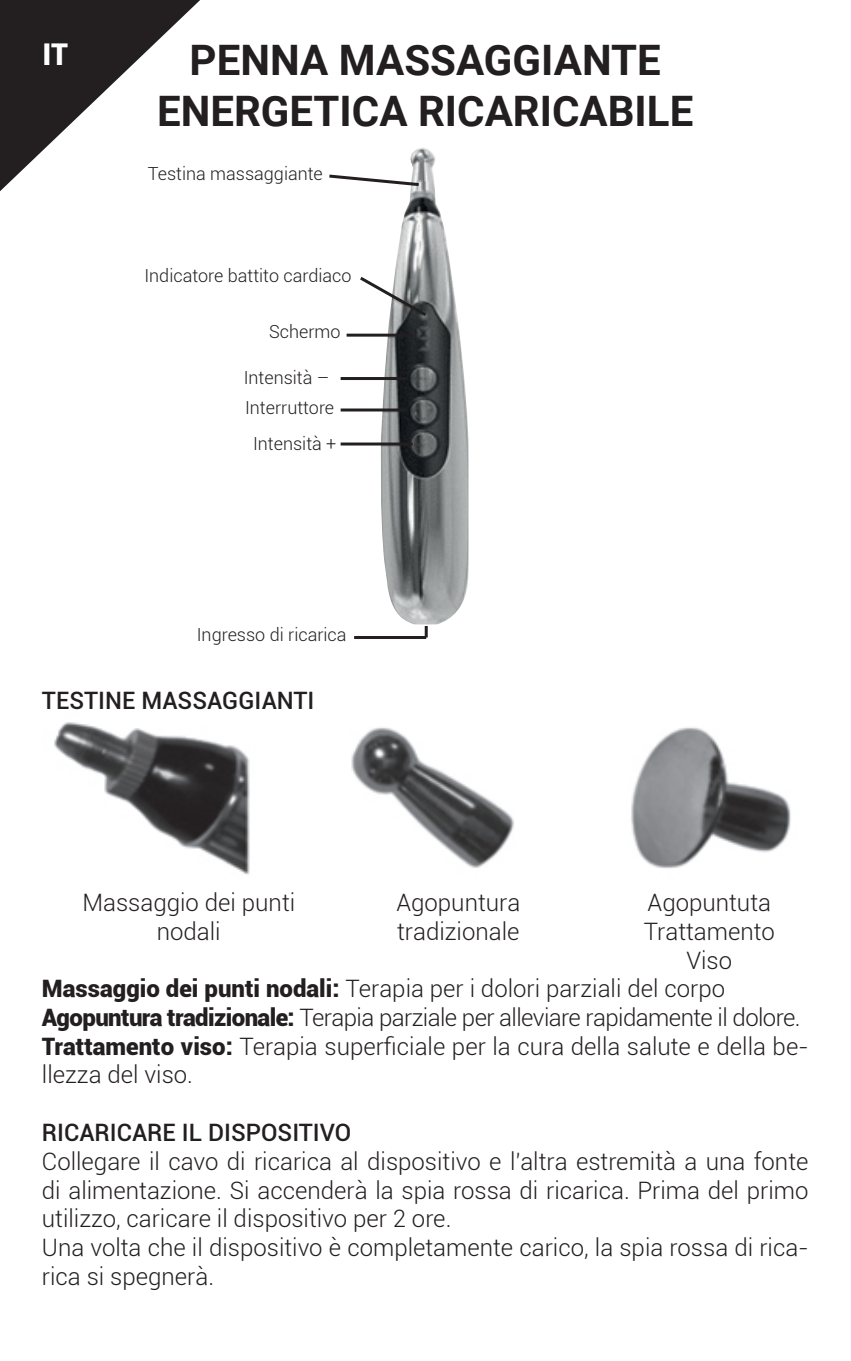
<style>
.page{position:relative;width:851px;height:1361px;background:#fff}
.page>*{position:absolute;margin:0;border:0;box-sizing:border-box;transform-origin:0 0}
.TITULO{font:700 42px "Roboto";color:#231f20}
.t1{font:900 30px "Roboto";color:#fff}
.texto{font:300 24px/28.8px "Roboto";color:#231f20}
.texto-2{font:300 24px "Roboto";letter-spacing:-.025em;color:#231f20}
.titulillos{font:500 24px "Roboto";color:#231f20}
.recuadro{font:300 18px "Roboto";color:#231f20}
.s1{font-weight:900}
</style>
<div class="page">
<svg style="left:0;top:0;width:200px;height:191px"></svg>
<img style="left:381px;top:148px;width:87px;height:476px">
<svg style="left:329px;top:173px;width:93px;height:15px"></svg>
<svg style="left:360px;top:274px;width:69px;height:45px"></svg>
<hr style="left:340px;top:377px;width:66px;height:3px;background:#231f20">
<hr style="left:346px;top:334px;width:66px;height:3px;background:#231f20">
<hr style="left:340px;top:408px;width:66px;height:3px;background:#231f20">
<hr style="left:340px;top:442px;width:72px;height:3px;background:#231f20">
<svg style="left:424px;top:626px;width:3px;height:11px"></svg>
<hr style="left:354px;top:636px;width:72px;height:3px;background:#231f20">
<img style="left:54px;top:722px;width:737px;height:153px">
<p class="t1" style="left:43px;top:33px;width:27px">IT</p>
<p class="TITULO" style="left:190px;top:31px;width:472px">PENNA MASSAGGIANTE</p>
<p class="TITULO" style="left:157px;top:81px;width:537px">ENERGETICA RICARICABILE</p>
<p class="recuadro" style="left:148px;top:161px;width:176px">Testina massaggiante</p>
<p class="recuadro" style="left:144px;top:263px;width:208px">Indicatore battito cardiaco</p>
<p class="recuadro" style="left:269px;top:319px;width:73px">Schermo</p>
<p class="recuadro" style="left:244px;top:365px;width:87px">Intensità –</p>
<p class="recuadro" style="left:245px;top:395px;width:91px">Interruttore</p>
<p class="recuadro" style="left:253px;top:431px;width:85px">Intensità +</p>
<p class="recuadro" style="left:197px;top:622px;width:151px">Ingresso di ricarica</p>
<p class="titulillos" style="left:42px;top:683px;width:274px">TESTINE MASSAGGIANTI</p>
<p class="texto" style="left:82px;top:887px;width:214px;text-align:center">Massaggio dei punti nodali</p>
<p class="texto" style="left:396px;top:887px;width:125px">Agopuntura tradizionale</p>
<p class="texto" style="left:643px;top:887px;width:133px;text-align:center">Agopuntuta<br>Trattamento<br>Viso</p>
<p class="texto" style="left:42px;top:973px;width:684px"><span class="s1">Massaggio dei punti nodali:</span> Terapia per i dolori parziali del corpo</p>
<p class="texto-2" style="left:42px;top:1000px;width:760px"><span class="s1">Agopuntura tradizionale:</span> Terapia parziale per alleviare rapidamente il dolore.</p>
<p class="texto" style="left:42px;top:1031px;width:767px"><span class="s1">Trattamento viso:</span> Terapia superficiale per la cura della salute e della be&shy;llezza del viso.</p>
<p class="titulillos" style="left:42px;top:1115px;width:311px">RICARICARE IL DISPOSITIVO</p>
<p class="texto" style="left:42px;top:1146px;width:767px;text-align:justify">Collegare il cavo di ricarica al dispositivo e l’altra estremità a una fonte di alimentazione. Si accenderà la spia rossa di ricarica. Prima del primo utilizzo, caricare il dispositivo per 2 ore.</p>
<p class="texto" style="left:42px;top:1232px;width:767px">Una volta che il dispositivo è completamente carico, la spia rossa di rica&shy;rica si spegnerà.</p>
</div>
